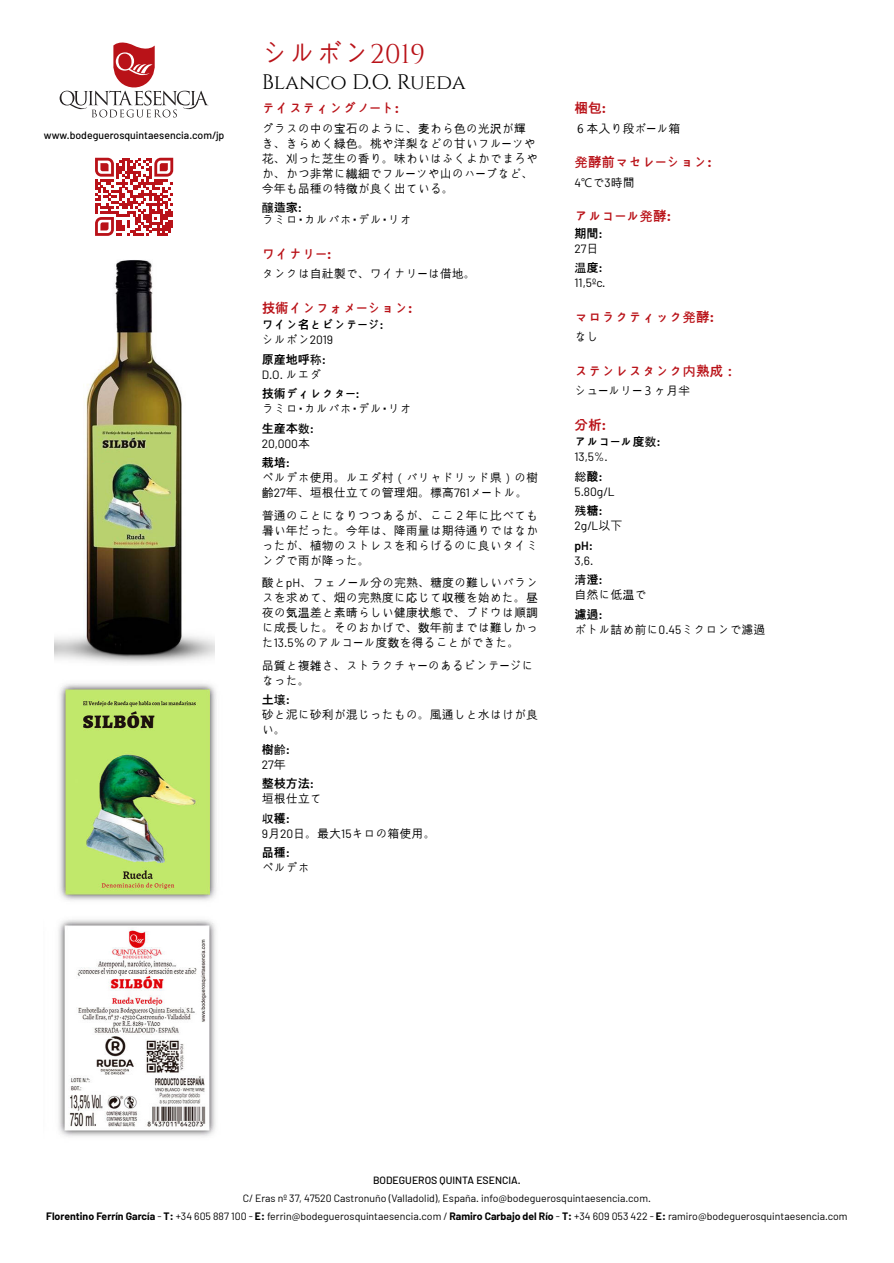
<style>
.page{position:relative;width:894px;height:1263px;background:#fff}
.page>*{position:absolute;margin:0;border:0;box-sizing:border-box;transform-origin:0 0}
.t1{font:27px "Malgun Gothic";color:#b91218}
.t2{font:21px "Cinzel";letter-spacing:-.005em;color:#000}
.t3{font:700 13.5px "Malgun Gothic";color:#b91218}
.t4{font:12px/15px "Malgun Gothic";color:#000}
.t5{font:12px/19.5px "Barlow";color:#000}
.t6{font:700 12px/15px "Malgun Gothic";color:#000}
.t7{font:12px "MS UI Gothic";color:#000}
.t8{font:10.5px/18px "Barlow";color:#000;text-align:center}
.t9{font:500 10.5px "Barlow";color:#000}
.s1{font-family:"Cinzel"}
.s2{font-family:"MS UI Gothic";font-weight:400}
.s3{font-family:"Barlow"}
.s4{font-family:"MS UI Gothic"}
.s5{font-weight:700}
.s6{font-family:"Barlow";font-weight:600}
.s7{font-weight:400}
.s8{font-family:"Barlow";font-weight:400}
.s9{font-family:"Malgun Gothic"}
.s10{font-family:"Malgun Gothic";font-weight:700}
.s11{font-weight:600}
</style>
<div class="page">
<svg style="left:60px;top:43px;width:148px;height:74px"></svg>
<svg style="left:95px;top:158px;width:78px;height:78px"></svg>
<img style="left:54px;top:260px;width:160px;height:403px">
<img style="left:58px;top:683px;width:158px;height:454px">
<p class="t9" style="left:44px;top:129px;width:182px">www.bodeguerosquintaesencia.com/jp</p>
<h1 class="t1" style="left:262px;top:41px;width:165px">シルボン<span class="s1">2019</span></h1>
<h2 class="t2" style="left:262px;top:68px;width:205px">Blanco D.O. Rueda</h2>
<p class="t3" style="left:262px;top:102px;width:139px">テイスティングノ<span class="s2">ー</span>ト<span class="s3">:</span></p>
<p class="t4" style="left:262px;top:121px;width:278px">グラスの中の<span class="s4">宝</span>石のように、<span class="s4">麦</span>わら色の光<span class="s4">沢</span>が輝き、きらめく<span class="s4">緑</span>色。桃や洋梨などの甘いフル<span class="s4">ー</span>ツや花、刈った芝生の香り。味わいはふくよかでまろやか、かつ非常に<span class="s4">繊</span>細でフル<span class="s4">ー</span>ツや山のハ<span class="s4">ー</span>ブなど、今年も品種の特<span class="s4">徴</span>が良く出ている。</p>
<p class="t4" style="left:262px;top:202px;width:152px;line-height:12px"><span class="s4">醸</span><span class="s5">造家</span><span class="s6">:<br></span>ラミロ<span class="s4">・</span>カルバホ<span class="s4">・</span>デル<span class="s4">・</span>リオ</p>
<p class="t3" style="left:262px;top:248px;width:71px">ワイナリ<span class="s2">ー</span><span class="s3">:</span></p>
<p class="t4" style="left:262px;top:267px;width:215px">タンクは自社製で、ワイナリ<span class="s4">ー</span>は借地。</p>
<p class="t3" style="left:262px;top:302px;width:152px">技術インフォメ<span class="s2">ー</span>ション<span class="s3">:</span></p>
<p class="t6" style="left:262px;top:318px;width:124px">ワイン名とビンテ<span class="s2">ー</span>ジ<span class="s6">:</span><span class="s7">シルボン</span><span class="s8">2019</span></p>
<p class="t6" style="left:262px;top:352px;width:66px">原産地呼<span class="s2">称</span><span class="s6">:</span></p>
<p class="t5" style="left:262px;top:364px;width:61px">D.O. <span class="s9">ルエダ</span></p>
<p class="t4" style="left:262px;top:387px;width:152px"><span class="s5">技術ディレクタ</span><span class="s4">ー</span><span class="s6">:<br></span>ラミロ<span class="s4">・</span>カルバホ<span class="s4">・</span>デル<span class="s4">・</span>リオ</p>
<p class="t6" style="left:262px;top:421px;width:54px">生産本<span class="s2">数</span><span class="s6">:</span></p>
<p class="t5" style="left:262px;top:433px;width:50px">20,000<span class="s9">本</span></p>
<p class="t4" style="left:262px;top:456px;width:278px"><span class="s5">栽培</span><span class="s6">:<br></span>ベルデホ使用。ルエダ村（バリャドリッド県）の樹<span class="s4">齢</span><span class="s3">27</span>年、垣根仕立ての管理畑。標高<span class="s3">761</span>メ<span class="s4">ー</span>トル。</p>
<p class="t4" style="left:262px;top:508px;width:278px;text-align:justify">普通のことになりつつあるが、ここ２年に比べても暑い年だった。今年は、降雨量は期待通りではなかったが、植物のストレスを和らげるのに良いタイミングで雨が降った。</p>
<p class="t4" style="left:262px;top:576px;width:278px;text-align:justify">酸と<span class="s3">pH</span>、フェノ<span class="s4">ー</span>ル分の完熟、糖度の難しいバランスを求めて、畑の完熟度に<span class="s4">応</span>じて<span class="s4">収</span>穫を始めた。<span class="s4">昼</span>夜の<span class="s4">気温</span>差と素晴らしい健康<span class="s4">状</span>態で、ブドウは順調に成長した。そのおかげで、<span class="s4">数</span>年前までは難しかった<span class="s3">13.5</span>％のアルコ<span class="s4">ー</span>ル度<span class="s4">数</span>を得ることができた。</p>
<p class="t4" style="left:262px;top:658px;width:273px">品質と複<span class="s4">雑</span>さ、ストラクチャ<span class="s4">ー</span>のあるビンテ<span class="s4">ー</span>ジになった。</p>
<p class="t4" style="left:262px;top:693px;width:278px"><span class="s5">土</span><span class="s4">壌</span><span class="s6">:<br></span>砂と泥に砂利が混じったもの。風通しと水はけが良い。</p>
<p class="t6" style="left:262px;top:742px;width:30px">樹<span class="s2">齢</span><span class="s6">:</span></p>
<p class="t5" style="left:262px;top:754px;width:26px">27<span class="s9">年</span></p>
<p class="t4" style="left:262px;top:777px;width:62px"><span class="s5">整枝方法</span><span class="s6">:</span>垣根仕立て</p>
<p class="t7" style="left:262px;top:812px;width:30px">収<span class="s10">穫</span><span class="s6">:</span></p>
<p class="t4" style="left:262px;top:824px;width:175px;line-height:19.5px"><span class="s3">9</span>月<span class="s3">20</span>日。最大<span class="s3">15</span>キロの箱使用。<span class="s5">品種</span><span class="s6">:</span></p>
<p class="t4" style="left:262px;top:861px;width:50px">ベルデホ</p>
<p class="t3" style="left:574px;top:102px;width:33px">梱包<span class="s3">:</span></p>
<p class="t4" style="left:574px;top:121px;width:107px">６本入り段ボ<span class="s4">ー</span>ル箱</p>
<p class="t3" style="left:574px;top:156px;width:139px"><span class="s2">発</span>酵前マセレ<span class="s2">ー</span>ション<span class="s3">:</span></p>
<p class="t4" style="left:574px;top:175px;width:62px"><span class="s3">4</span>℃で<span class="s3">3</span>時間</p>
<p class="t3" style="left:574px;top:210px;width:98px">アルコ<span class="s2">ー</span>ル<span class="s2">発</span>酵<span class="s3">:</span></p>
<p class="t6" style="left:574px;top:226px;width:30px">期間<span class="s6">:</span></p>
<p class="t5" style="left:574px;top:238px;width:26px">27<span class="s9">日</span></p>
<p class="t7" style="left:574px;top:262px;width:30px">温<span class="s10">度</span><span class="s6">:</span></p>
<p class="t5" style="left:574px;top:273px;width:33px">11,5ºc.</p>
<p class="t3" style="left:574px;top:311px;width:141px">マロラクティック<span class="s2">発</span>酵<span class="s3">:</span></p>
<p class="t4" style="left:574px;top:330px;width:26px">なし</p>
<p class="t3" style="left:574px;top:365px;width:164px">ステンレスタンク<span class="s2">内</span>熟成：</p>
<p class="t4" style="left:574px;top:384px;width:117px">シュ<span class="s4">ー</span>ルリ<span class="s4">ー</span>３ヶ月半</p>
<p class="t3" style="left:574px;top:419px;width:33px">分析<span class="s3">:</span></p>
<p class="t6" style="left:574px;top:435px;width:88px">アルコ<span class="s2">ー</span>ル度<span class="s2">数</span><span class="s6">:</span></p>
<p class="t5" style="left:574px;top:447px;width:35px">13,5%.</p>
<p class="t7" style="left:574px;top:470px;width:30px">総<span class="s10">酸</span><span class="s6">:</span></p>
<p class="t5" style="left:574px;top:481px;width:41px">5.80g/L</p>
<p class="t7" style="left:574px;top:505px;width:30px">残<span class="s10">糖</span><span class="s6">:</span></p>
<p class="t5" style="left:574px;top:516px;width:49px">2g/L<span class="s9">以下</span><span class="s11">pH:</span></p>
<p class="t5" style="left:574px;top:550px;width:20px">3,6.</p>
<p class="t7" style="left:574px;top:574px;width:30px">清<span class="s10">澄</span><span class="s6">:</span></p>
<p class="t4" style="left:574px;top:586px;width:73px;line-height:19.5px">自然に低<span class="s4">温</span>で<span class="s5">濾過</span><span class="s6">:</span></p>
<p class="t4" style="left:574px;top:622px;width:192px">ボトル詰め前に<span class="s3">0.45</span>ミクロンで濾過</p>
<p class="t9" style="left:373px;top:1174px;width:149px">BODEGUEROS QUINTA ESENCIA.</p>
<p class="t8" style="left:46px;top:1189px;width:802px">C/ Eras nº 37, 47520 Castronuño (Valladolid), España. info@bodeguerosquintaesencia.com.<br><span class="s5">Florentino Ferrín García</span> - <span class="s5">T:</span> +34 605 887 100 - <span class="s5">E:</span> ferrin@bodeguerosquintaesencia.com / <span class="s5">Ramiro Carbajo del Río</span> - <span class="s5">T:</span> +34 609 053 422 - <span class="s5">E:</span> ramiro@bodeguerosquintaesencia.com</p>
</div>
